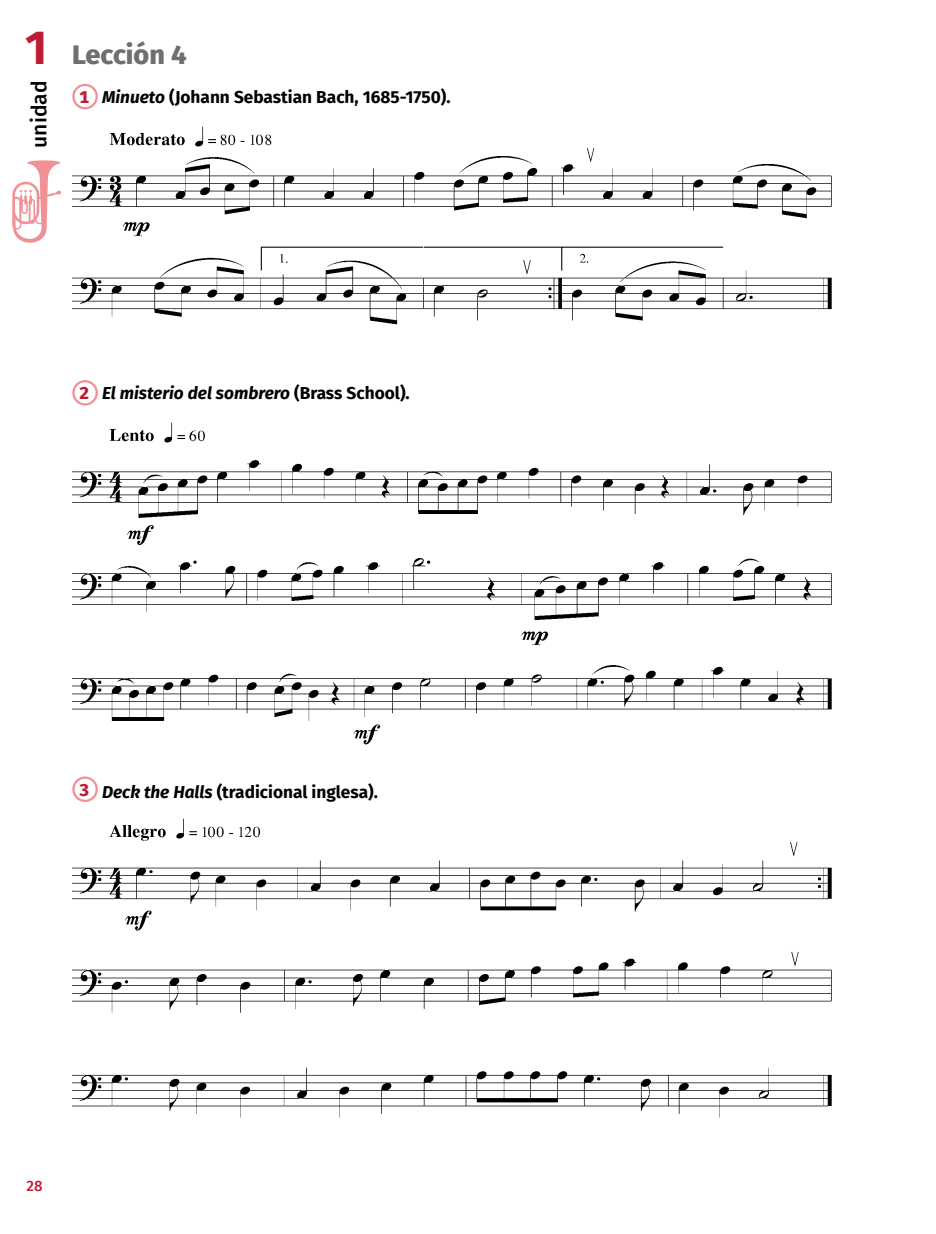
<style>
.page{position:relative;width:936px;height:1234px;background:#fff}
.page>*{position:absolute;margin:0;border:0;box-sizing:border-box;transform-origin:0 0}
.t1{font:700 48px "Fira Sans";color:#be1c33}
.t2{font:800 27px "Fira Sans";color:#706f6f}
.t3{font:500 21px "Fira Sans";color:#000}
.t4{font:700 17.25px "Fira Sans";color:#000}
.t5{font:italic 700 17.25px "Fira Sans";color:#000}
.t6{font:800 17.25px "Fira Sans";color:#be1c33}
.t7{font:500 15px "Fira Sans";color:#be1c33}
.s1{font-style:italic}
.s2{font-style:normal}
</style>
<div class="page">
<svg style="left:12px;top:160px;width:49px;height:83px"></svg>
<img style="left:72px;top:104px;width:760px;height:221px">
<img style="left:72px;top:795px;width:760px;height:323px">
<img style="left:72px;top:400px;width:760px;height:345px">
<div style="left:73px;top:85px;width:24px;height:23px;background:#fff;border-radius:50%"></div>
<div style="left:72px;top:84px;width:26px;height:25px;border:2px solid #f19095;border-radius:50%"></div>
<div style="left:73px;top:381px;width:24px;height:23px;background:#fff;border-radius:50%"></div>
<div style="left:72px;top:380px;width:26px;height:25px;border:2px solid #f19095;border-radius:50%"></div>
<div style="left:73px;top:777px;width:24px;height:23px;background:#fff;border-radius:50%"></div>
<div style="left:72px;top:776px;width:26px;height:25px;border:2px solid #f19095;border-radius:50%"></div>
<h1 class="t1" style="left:25px;top:7px;width:24px">1</h1>
<p class="t3" style="left:22px;top:148px;width:68px;rotate:-90deg">unidad</p>
<h2 class="t2" style="left:72px;top:31px;width:116px">Lección 4</h2>
<p class="t4" style="left:102px;top:83px;width:350px"><span class="s1">Minueto</span> (Johann Sebastian Bach, 1685-1750).</p>
<p class="t6" style="left:79px;top:82px;width:11px">1</p>
<p class="t6" style="left:79px;top:378px;width:11px">2</p>
<p class="t5" style="left:102px;top:379px;width:309px">El misterio del sombrero <span class="s2">(Brass School).</span></p>
<p class="t6" style="left:79px;top:774px;width:11px">3</p>
<p class="t4" style="left:102px;top:777px;width:277px"><span class="s1">Deck the Halls</span> (tradicional inglesa).</p>
<p class="t7" style="left:26px;top:1173px;width:18px">28</p>
</div>
